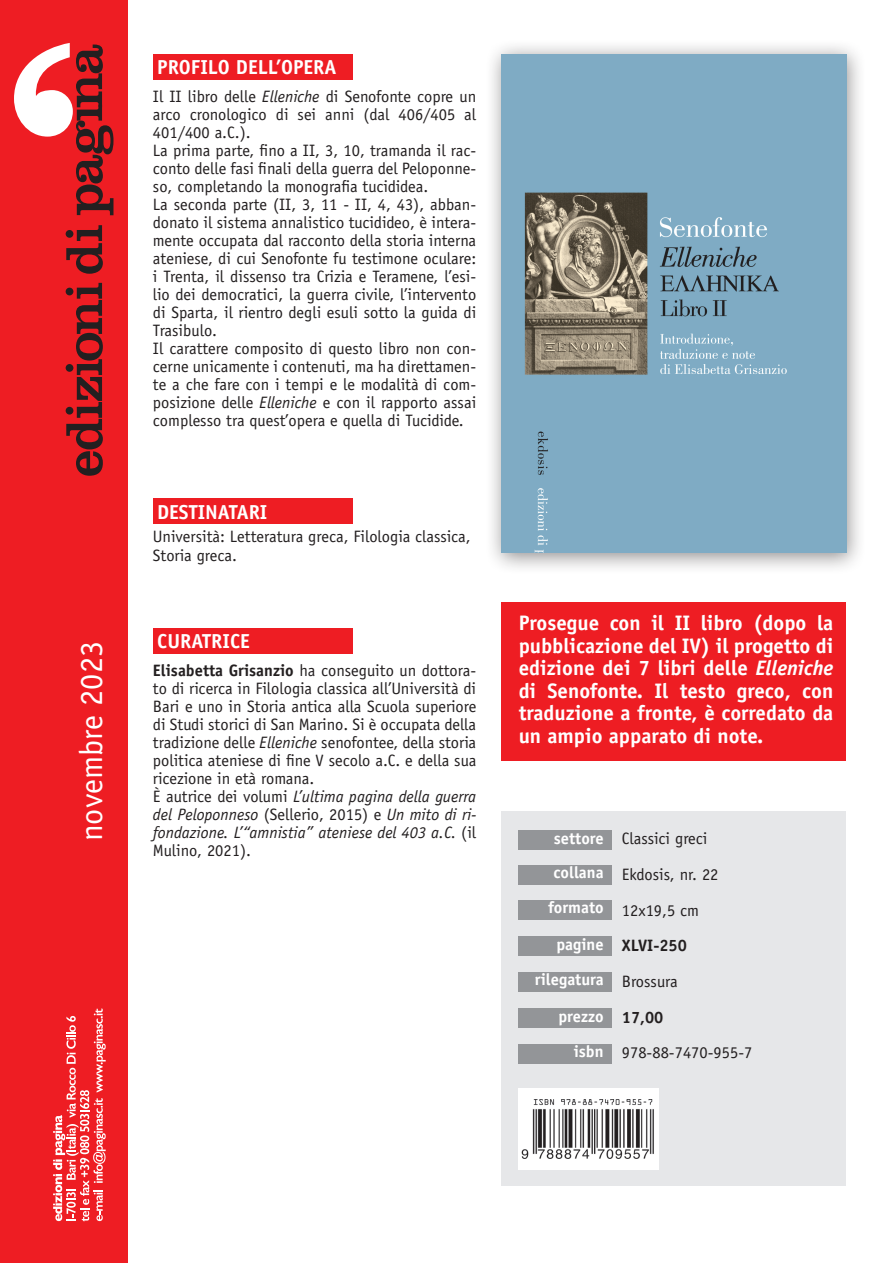
<style>
.page{position:relative;width:893px;height:1263px;background:#fff}
.page>*{position:absolute;margin:0;border:0;box-sizing:border-box;transform-origin:0 0}
.t1{font:32.25px "Officina Sans Std";color:#fff}
.slogan{font:700 21px/22.5px "Officina Sans Std";color:#fff;text-align:justify}
.t2{font:700 20.25px "Officina Sans Std";color:#fff}
.t3{font:16.5px/18px "Officina Sans Std";color:#231f20;text-align:justify}
.t4{font:italic 16.5px/18px "Officina Sans Std";color:#231f20;text-align:justify}
.t5{font:700 16.5px "Officina Sans Std";color:#fff}
.t6{font:700 16.5px "Officina Sans Std";color:#231f20}
.s1{font-style:italic}
.s2{font-weight:700}
.s3{font-style:normal}
</style>
<div class="page">
<div style="left:0;top:0;width:127px;height:1263px;background:#ee1d23"></div>
<svg style="left:66px;top:283px;width:37px;height:193px"></svg>
<svg style="left:66px;top:225px;width:37px;height:49px"></svg>
<svg style="left:14px;top:43px;width:99px;height:172px"></svg>
<svg style="left:53px;top:1008px;width:53px;height:213px"></svg>
<div style="left:485px;top:39px;width:382px;height:536px;background:#231f20;opacity:.5"></div>
<img style="left:502px;top:54px;width:344px;height:499px">
<div style="left:153px;top:54px;width:200px;height:26px;background:#ee1d23"></div>
<div style="left:153px;top:499px;width:200px;height:25px;background:#ee1d23"></div>
<div style="left:153px;top:628px;width:200px;height:26px;background:#ee1d23"></div>
<div style="left:502px;top:602px;width:344px;height:159px;background:#ee1d23"></div>
<div style="left:502px;top:811px;width:344px;height:374px;background:#e6e7e9"></div>
<div style="left:519px;top:831px;width:93px;height:19px;background:#939598"></div>
<div style="left:519px;top:865px;width:93px;height:19px;background:#939598"></div>
<div style="left:519px;top:937px;width:93px;height:19px;background:#939598"></div>
<div style="left:519px;top:1009px;width:93px;height:19px;background:#939598"></div>
<div style="left:519px;top:900px;width:93px;height:19px;background:#939598"></div>
<div style="left:519px;top:972px;width:93px;height:19px;background:#939598"></div>
<div style="left:519px;top:1044px;width:93px;height:19px;background:#939598"></div>
<div style="left:519px;top:1088px;width:140px;height:82px;background:#fff"></div>
<img style="left:521px;top:1099px;width:133px;height:59px">
<p class="t1" style="left:72px;top:841px;width:201px;rotate:-90deg">novembre 2023</p>
<p class="t2" style="left:157px;top:55px;width:181px">PROFILO DELL’OPERA</p>
<p class="t3" style="left:153px;top:87px;width:325px">Il II libro delle <span class="s1">Elleniche</span> di Senofonte copre un arco cronologico di sei anni (dal 406/405 al 401/400 a.C.).</p>
<p class="t3" style="left:153px;top:141px;width:325px">La prima parte, fino a II, 3, 10, tramanda il rac&shy;conto delle fasi finali della guerra del Peloponne&shy;so, completando la monografia tucididea.</p>
<p class="t3" style="left:153px;top:195px;width:325px">La seconda parte (II, 3, 11 - II, 4, 43), abban&shy;donato il sistema annalistico tucidideo, è intera&shy;mente occupata dal racconto della storia interna ateniese, di cui Senofonte fu testimone oculare: i Trenta, il dissenso tra Crizia e Teramene, l’esi&shy;lio dei democratici, la guerra civile, l’intervento di Sparta, il rientro degli esuli sotto la guida di Trasibulo.</p>
<p class="t3" style="left:153px;top:339px;width:325px">Il carattere composito di questo libro non con&shy;cerne unicamente i contenuti, ma ha direttamen&shy;te a che fare con i tempi e le modalità di com&shy;posizione delle <span class="s1">Elleniche</span> e con il rapporto assai complesso tra quest’opera e quella di Tucidide.</p>
<p class="t2" style="left:157px;top:499px;width:112px">DESTINATARI</p>
<p class="t3" style="left:153px;top:527px;width:319px;line-height:18.8px">Università: Letteratura greca, Filologia classica,<br>Storia greca.</p>
<p class="t2" style="left:157px;top:629px;width:94px">CURATRICE</p>
<p class="t3" style="left:153px;top:661px;width:325px"><span class="s2">Elisabetta Grisanzio</span> ha conseguito un dottora&shy;to di ricerca in Filologia classica all’Università di Bari e uno in Storia antica alla Scuola superiore di Studi storici di San Marino. Si è occupata della tradizione delle <span class="s1">Elleniche</span> senofontee, della storia politica ateniese di fine V secolo a.C. e della sua ricezione in età romana.</p>
<p class="t4" style="left:153px;top:787px;width:325px"><span class="s3">È autrice dei volumi</span> L’ultima pagina della guerra del Peloponneso <span class="s3">(Sellerio, 2015) e</span> Un mito di ri&shy;fondazione. L’“amnistia” ateniese del 403 a.C. <span class="s3">(il Mulino, 2021).</span></p>
<p class="slogan" style="left:519px;top:612px;width:316px">Prosegue con il II libro (dopo la pubblicazione del IV) il progetto di edizione dei 7 libri delle <span class="s1">Elleniche </span>di Senofonte. Il testo greco, con traduzione a fronte, è corredato da un ampio apparato di note.</p>
<p class="t5" style="left:554px;top:828px;width:51px">settore</p>
<p class="t5" style="left:554px;top:862px;width:52px">collana</p>
<p class="t5" style="left:548px;top:897px;width:57px">formato</p>
<p class="t5" style="left:556px;top:934px;width:49px">pagine</p>
<p class="t5" style="left:535px;top:969px;width:70px">rilegatura</p>
<p class="t5" style="left:558px;top:1006px;width:47px">prezzo</p>
<p class="t5" style="left:574px;top:1041px;width:31px">isbn</p>
<p class="t3" style="left:622px;top:829px;width:87px">Classici greci</p>
<p class="t3" style="left:622px;top:865px;width:98px">Ekdosis, nr. 22</p>
<p class="t3" style="left:622px;top:901px;width:79px">12x19,5 cm</p>
<p class="t6" style="left:622px;top:935px;width:67px">XLVI-250</p>
<p class="t3" style="left:622px;top:972px;width:57px">Brossura</p>
<p class="t6" style="left:622px;top:1007px;width:43px">17,00</p>
<p class="t3" style="left:622px;top:1044px;width:132px">978-88-7470-955-7</p>
</div>
